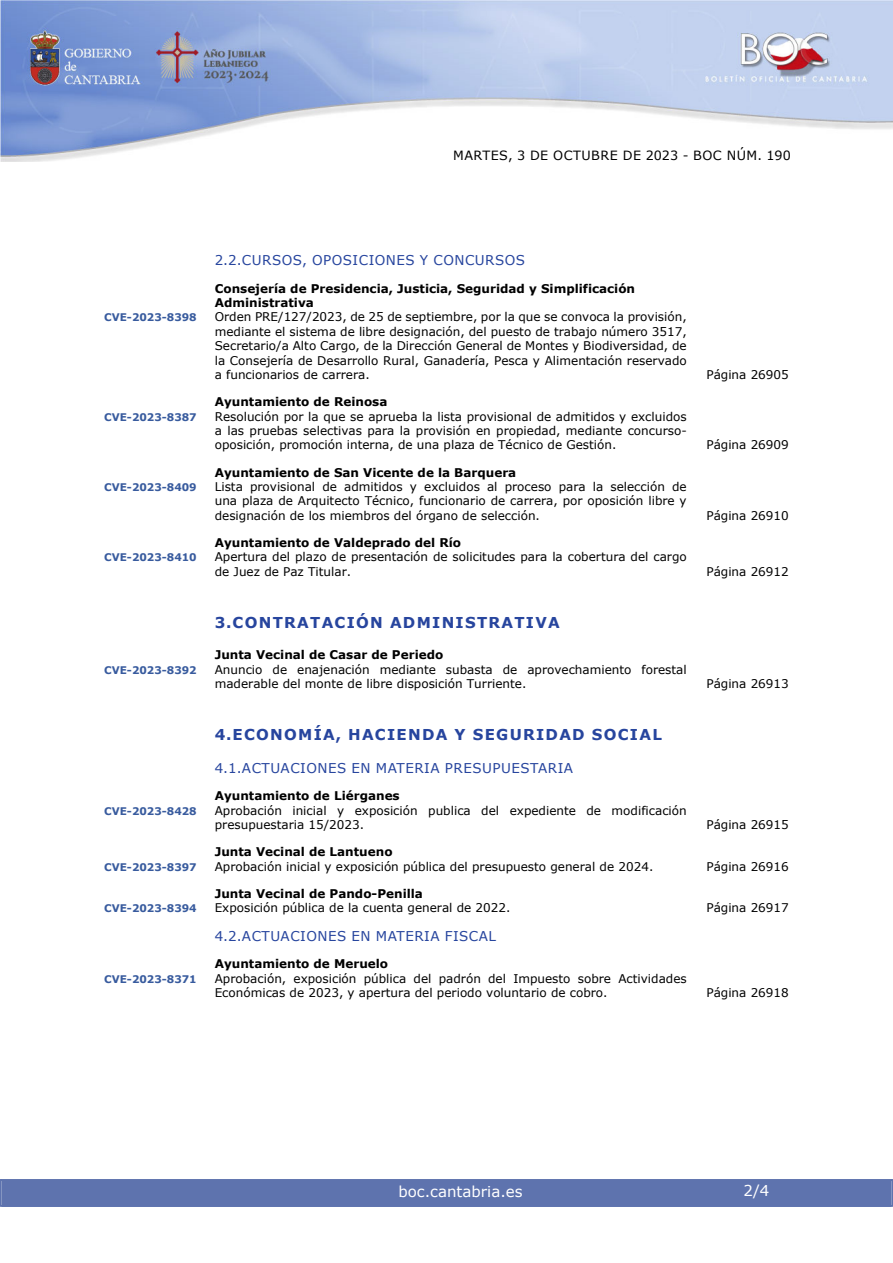
<style>
.page{position:relative;width:893px;height:1263px;background:#fff}
.page>*{position:absolute;margin:0;border:0;box-sizing:border-box;transform-origin:0 0}
.indice_1{font:700 15px "Verdana";letter-spacing:.085em;color:#27459e}
.t1{font:15px "Verdana";color:#fff}
.indice_2{font:13.5px "Verdana";letter-spacing:.035em;color:#27459e}
.t2{font:12.75px "Verdana";letter-spacing:.035em;color:#000}
.indice_4{font:12px/14.4px "Verdana";color:#000}
.indice_3{font:700 12px/14.4px "Verdana";color:#000}
.indice_4-2{font:700 10.5px "Verdana";color:#385b9e}
</style>
<div class="page">
<img style="left:0;top:0;width:893px;height:161px">
<div style="left:2px;top:1180px;width:889px;height:27px;background:#5e73ae"></div>
<div style="left:0;top:1179px;width:893px;height:28px;border:2px solid #5e73ae"></div>
<p class="t2" style="left:453px;top:147px;width:339px">MARTES, 3 DE OCTUBRE DE 2023 - BOC NÚM. 190</p>
<h3 class="indice_2" style="left:215px;top:251px;width:312px">2.2.CURSOS, OPOSICIONES Y CONCURSOS</h3>
<h4 class="indice_3" style="left:215px;top:281px;width:422px">Consejería de Presidencia, Justicia, Seguridad y Simplificación<br>Administrativa</h4>
<p class="indice_4-2" style="left:104px;top:310px;width:94px">CVE-2023-8398</p>
<p class="indice_4" style="left:215px;top:310px;width:474px;text-align:justify">Orden PRE/127/2023, de 25 de septiembre, por la que se convoca la provisión, mediante el sistema de libre designación, del puesto de trabajo número 3517, Secretario/a Alto Cargo, de la Dirección General de Montes y Biodiversidad, de la Consejería de Desarrollo Rural, Ganadería, Pesca y Alimentación reservado a funcionarios de carrera.</p>
<h4 class="indice_3" style="left:215px;top:394px;width:174px">Ayuntamiento de Reinosa</h4>
<p class="indice_4-2" style="left:104px;top:409px;width:94px">CVE-2023-8387</p>
<p class="indice_4" style="left:215px;top:409px;width:474px;text-align:justify">Resolución por la que se aprueba la lista provisional de admitidos y excluidos a las pruebas selectivas para la provisión en propiedad, mediante concurso&shy;oposición, promoción interna, de una plaza de Técnico de Gestión.</p>
<h4 class="indice_3" style="left:215px;top:465px;width:303px">Ayuntamiento de San Vicente de la Barquera</h4>
<p class="indice_4-2" style="left:104px;top:480px;width:94px">CVE-2023-8409</p>
<p class="indice_4" style="left:215px;top:479px;width:473px;text-align:justify">Lista provisional de admitidos y excluidos al proceso para la selección de una plaza de Arquitecto Técnico, funcionario de carrera, por oposición libre y designación de los miembros del órgano de selección.</p>
<h4 class="indice_3" style="left:215px;top:535px;width:248px">Ayuntamiento de Valdeprado del Río</h4>
<p class="indice_4-2" style="left:104px;top:550px;width:94px">CVE-2023-8410</p>
<p class="indice_4" style="left:215px;top:550px;width:473px">Apertura del plazo de presentación de solicitudes para la cobertura del cargo de Juez de Paz Titular.</p>
<h2 class="indice_1" style="left:215px;top:612px;width:347px">3.CONTRATACIÓN ADMINISTRATIVA</h2>
<h4 class="indice_3" style="left:215px;top:647px;width:230px">Junta Vecinal de Casar de Periedo</h4>
<p class="indice_4-2" style="left:104px;top:662px;width:94px">CVE-2023-8392</p>
<p class="indice_4" style="left:215px;top:662px;width:473px">Anuncio de enajenación mediante subasta de aprovechamiento forestal maderable del monte de libre disposición Turriente.</p>
<h2 class="indice_1" style="left:215px;top:724px;width:449px">4.ECONOMÍA, HACIENDA Y SEGURIDAD SOCIAL</h2>
<h3 class="indice_2" style="left:215px;top:759px;width:360px">4.1.ACTUACIONES EN MATERIA PRESUPUESTARIA</h3>
<h4 class="indice_3" style="left:215px;top:788px;width:187px">Ayuntamiento de Liérganes</h4>
<p class="indice_4-2" style="left:104px;top:803px;width:94px">CVE-2023-8428</p>
<p class="indice_4" style="left:215px;top:803px;width:473px">Aprobación inicial y exposición publica del expediente de modificación presupuestaria 15/2023.</p>
<h4 class="indice_3" style="left:215px;top:844px;width:179px">Junta Vecinal de Lantueno</h4>
<p class="indice_4" style="left:706px;top:367px;width:84px">Página 26905</p>
<p class="indice_4" style="left:706px;top:438px;width:84px">Página 26909</p>
<p class="indice_4" style="left:706px;top:508px;width:84px">Página 26910</p>
<p class="indice_4" style="left:706px;top:564px;width:84px">Página 26912</p>
<p class="indice_4" style="left:706px;top:676px;width:84px">Página 26913</p>
<p class="indice_4" style="left:706px;top:817px;width:84px">Página 26915</p>
<p class="indice_4-2" style="left:104px;top:859px;width:94px">CVE-2023-8397</p>
<p class="indice_4" style="left:215px;top:859px;width:440px">Aprobación inicial y exposición pública del presupuesto general de 2024.</p>
<p class="indice_4" style="left:706px;top:859px;width:84px">Página 26916</p>
<h4 class="indice_3" style="left:215px;top:886px;width:210px">Junta Vecinal de Pando-Penilla</h4>
<p class="indice_4-2" style="left:104px;top:901px;width:94px">CVE-2023-8394</p>
<p class="indice_4" style="left:215px;top:900px;width:297px">Exposición pública de la cuenta general de 2022.</p>
<p class="indice_4" style="left:706px;top:900px;width:84px">Página 26917</p>
<h3 class="indice_2" style="left:215px;top:927px;width:283px">4.2.ACTUACIONES EN MATERIA FISCAL</h3>
<h4 class="indice_3" style="left:215px;top:956px;width:175px">Ayuntamiento de Meruelo</h4>
<p class="indice_4-2" style="left:104px;top:971px;width:94px">CVE-2023-8371</p>
<p class="indice_4" style="left:215px;top:971px;width:473px">Aprobación, exposición pública del padrón del Impuesto sobre Actividades<br>Económicas de 2023, y apertura del periodo voluntario de cobro.</p>
<p class="indice_4" style="left:706px;top:985px;width:84px">Página 26918</p>
<p class="t1" style="left:398px;top:1181px;width:126px">boc.cantabria.es</p>
<p class="t1" style="left:744px;top:1180px;width:27px">2/4</p>
</div>
